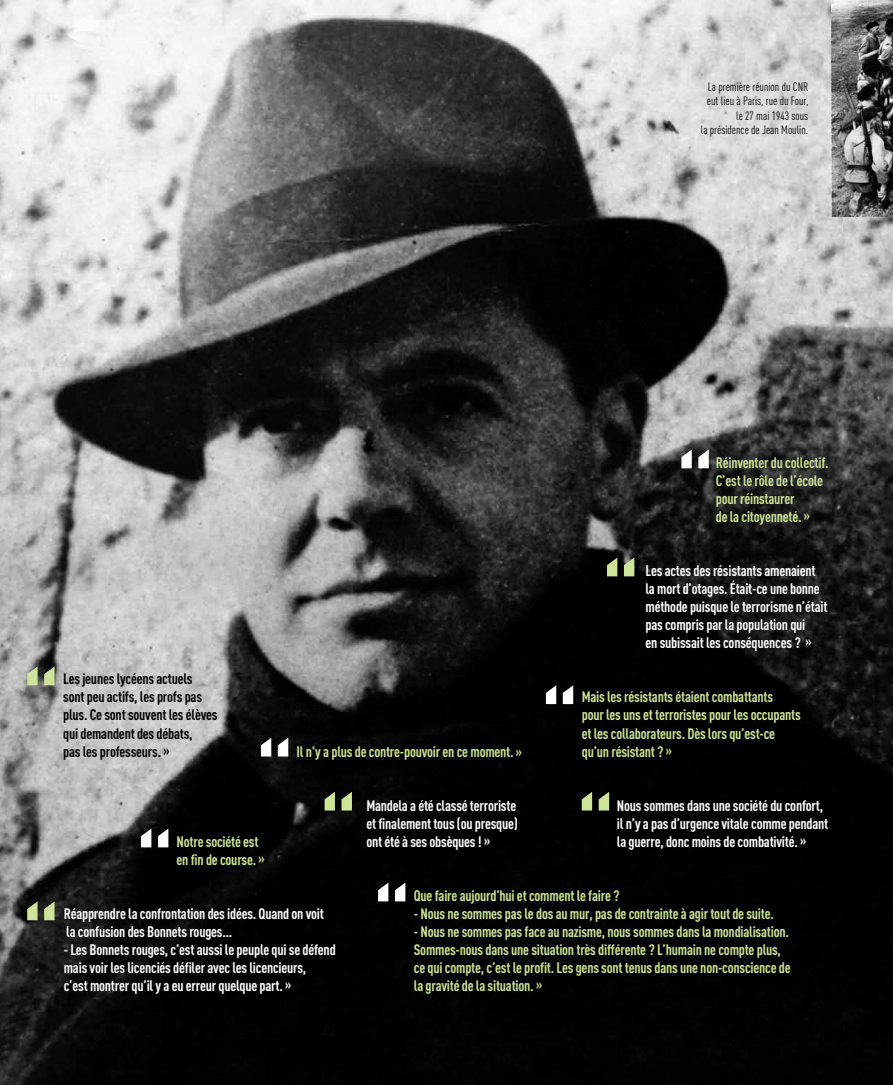
<style>
.page{position:relative;width:893px;height:1085px;background:#fff}
.page>*{position:absolute;margin:0;border:0;box-sizing:border-box;transform-origin:0 0}
.t1{font:700 condensed 15px/18px "DINOT";letter-spacing:-.015em;color:#cde499}
.t2{font:700 condensed 15px/18px "DINOT";letter-spacing:-.015em;color:#fff}
.t3{font:700 condensed 15px/18px "DINOT";letter-spacing:-.015em;color:#000}
.t4{font:condensed 12px/14.4px "DINOT";color:#000;text-align:right}
</style>
<div class="page">
<img style="left:0;top:0;width:893px;height:1084px">
<img style="left:832px;top:0;width:61px;height:216px">
<svg style="left:325px;top:791px;width:27px;height:19px"></svg>
<svg style="left:378px;top:882px;width:27px;height:19px"></svg>
<svg style="left:582px;top:791px;width:27px;height:19px"></svg>
<svg style="left:546px;top:685px;width:27px;height:19px"></svg>
<svg style="left:607px;top:557px;width:27px;height:19px"></svg>
<svg style="left:681px;top:449px;width:28px;height:19px"></svg>
<svg style="left:261px;top:737px;width:27px;height:19px"></svg>
<svg style="left:141px;top:828px;width:27px;height:19px"></svg>
<svg style="left:27px;top:901px;width:28px;height:19px"></svg>
<svg style="left:27px;top:666px;width:28px;height:19px"></svg>
<p class="t4" style="left:701px;top:80px;width:109px">La première réunion du CNR eut lieu à Paris, rue du Four, le 27 mai 1943 sous<br>la présidence de Jean Moulin.</p>
<p class="t1" style="left:716px;top:453px;width:114px">Réinventer du collectif.<br>C’est le rôle de l’école pour réinstaurer<br>de la citoyenneté. »</p>
<p class="t3" style="left:63px;top:669px;width:156px">Les jeunes lycéens actuels sont peu actifs, les profs pas plus. Ce sont souvent les élèves qui demandent des débats,<br>pas les professeurs. »</p>
<p class="t1" style="left:177px;top:831px;width:90px">Notre société est en fin de course. »</p>
<p class="t1" style="left:297px;top:741px;width:227px">Il n'y a plus de contre-pouvoir en ce moment. »</p>
<p class="t2" style="left:366px;top:795px;width:153px;text-align:justify">Mandela a été classé terroriste et finalement tous (ou presque) ont été à ses obsèques ! »</p>
<p class="t2" style="left:645px;top:561px;width:183px">Les actes des résistants amenaient la mort d’otages. Était-ce une bonne méthode puisque le terrorisme n’était pas compris par la population qui<br>en subissait les conséquences ? »</p>
<p class="t1" style="left:582px;top:687px;width:220px">Mais les résistants étaient combattants<br>pour les uns et terroristes pour les occupants et les collaborateurs. Dès lors qu’est-ce qu’un résistant ? »</p>
<p class="t2" style="left:617px;top:795px;width:213px">Nous sommes dans une société du confort, il n’y a pas d’urgence vitale comme pendant la guerre, donc moins de combativité. »</p>
<p class="t2" style="left:64px;top:903px;width:262px">Réapprendre la confrontation des idées. Quand on voit la confusion des Bonnets rouges…</p>
<p class="t2" style="left:64px;top:939px;width:273px">- Les Bonnets rouges, c’est aussi le peuple qui se défend mais voir les licenciés défiler avec les licencieurs,<br>c’est montrer qu’il y a eu erreur quelque part. »</p>
<p class="t1" style="left:414px;top:885px;width:207px">Que faire aujourd’hui et comment le faire ?</p>
<p class="t1" style="left:414px;top:903px;width:362px">- Nous ne sommes pas le dos au mur, pas de contrainte à agir tout de suite.</p>
<p class="t1" style="left:414px;top:921px;width:378px">- Nous ne sommes pas face au nazisme, nous sommes dans la mondialisation.<br>Sommes-nous dans une situation très différente ? L’humain ne compte plus, ce qui compte, c’est le profit. Les gens sont tenus dans une non-conscience de la gravité de la situation. »</p>
</div>
